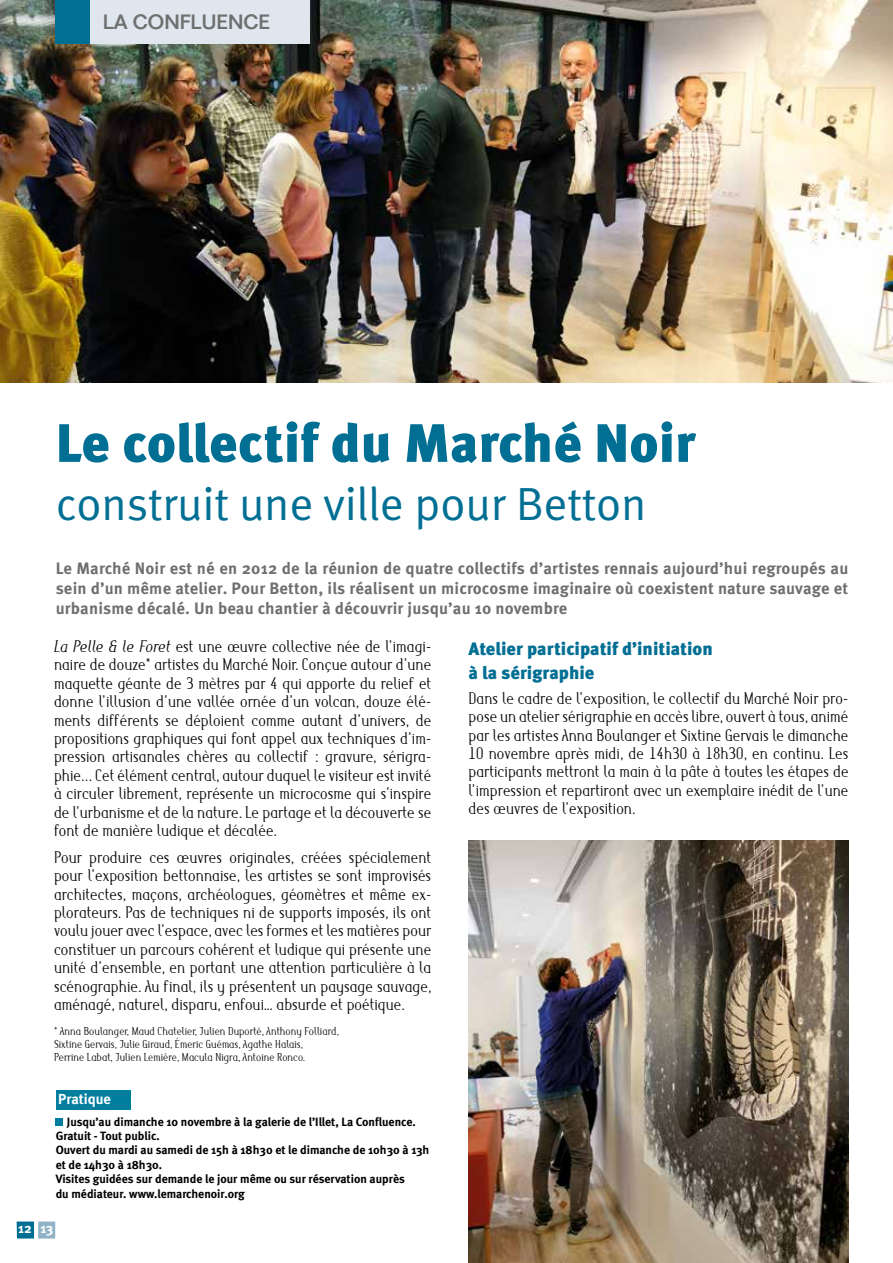
<style>
.page{position:relative;width:893px;height:1263px;background:#fff}
.page>*{position:absolute;margin:0;border:0;box-sizing:border-box;transform-origin:0 0}
.t1{font:900 54px "Meta Pro";color:#006f93}
.t2{font:46.5px "Meta Normal";color:#006f93}
.t3{font:500 20.25px "Folio Std";color:#6e706f}
.t4{font:900 18px/23.7px "Meta Pro";color:#006f93}
.t5{font:300 17.4px/18.5px "Maverick";letter-spacing:.01em;color:#000;text-align:justify;scale:.88 1}
.t6{font:700 16.5px/19.8px "Meta Pro";letter-spacing:.01em;color:#6e706f;text-align:justify}
.t7{font:700 14.55px "Meta";color:#fff}
.t8{font:700 13.8px "Meta";color:#fff}
.t9{font:700 12px/14.4px "Meta";color:#000}
.t10{font:300 11.85px/12.6px "Maverick";letter-spacing:.01em;color:#000;scale:.88 1}
.s1{font-style:italic}
</style>
<div class="page">
<img style="left:468px;top:840px;width:380px;height:423px">
<img style="left:0;top:0;width:893px;height:382px">
<div style="left:17px;top:1221px;width:17px;height:17px;background:#006f93"></div>
<div style="left:38px;top:1221px;width:17px;height:17px;background:#90b3c7"></div>
<div style="left:88px;top:0;width:222px;height:43px;background:#e0e6ee"></div>
<div style="left:56px;top:0;width:34px;height:43px;background:#006f93"></div>
<div style="left:56px;top:1090px;width:75px;height:19px;background:#007e9d"></div>
<div style="left:56px;top:1118px;width:7px;height:7px;background:#007e9d"></div>
<p class="t3" style="left:103px;top:9px;width:169px">LA CONFLUENCE</p>
<h1 class="t1" style="left:56px;top:409px;width:642px">Le collectif du Marché Noir</h1>
<h2 class="t2" style="left:56px;top:477px;width:592px">construit une ville pour Betton</h2>
<p class="t6" style="left:56px;top:559px;width:794px">Le Marché Noir est né en 2012 de la réunion de quatre collectifs d’artistes rennais aujourd’hui regroupés au sein d’un même atelier. Pour Betton, ils réalisent un microcosme imaginaire où coexistent nature sauvage et urbanisme décalé. Un beau chantier à découvrir jusqu’au 10 novembre</p>
<p class="t5" style="left:54px;top:637px;width:430px"><span class="s1">La Pelle &amp; le Foret</span> est une œuvre collective née de l’imagi&shy;naire de douze* artistes du Marché Noir. Conçue autour d’une maquette géante de 3 mètres par 4 qui apporte du relief et donne l’illusion d’une vallée ornée d’un volcan, douze élé&shy;ments différents se déploient comme autant d’univers, de propositions graphiques qui font appel aux techniques d’im&shy;pression artisanales chères au collectif : gravure, sérigra&shy;phie... Cet élément central, autour duquel le visiteur est invité à circuler librement, représente un microcosme qui s’inspire de l’urbanisme et de la nature. Le partage et la découverte se font de manière ludique et décalée.</p>
<p class="t5" style="left:54px;top:848px;width:431px">Pour produire ces œuvres originales, créées spécialement pour l’exposition bettonnaise, les artistes se sont improvisés architectes, maçons, archéologues, géomètres et même ex&shy;plorateurs. Pas de techniques ni de supports imposés, ils ont voulu jouer avec l’espace, avec les formes et les matières pour constituer un parcours cohérent et ludique qui présente une unité d’ensemble, en portant une attention particulière à la scénographie. Au final, ils y présentent un paysage sauvage, aménagé, naturel, disparu, enfoui… absurde et poétique.</p>
<p class="t10" style="left:54px;top:1025px;width:326px">* Anna Boulanger, Maud Chatelier, Julien Duporté, Anthony Folliard,<br>Sixtine Gervais, Julie Giraud, Émeric Guémas, Agathe Halais,<br>Perrine Labat, Julien Lemière, Macula Nigra, Antoine Ronco.</p>
<p class="t7" style="left:58px;top:1090px;width:54px">Pratique</p>
<p class="t9" style="left:56px;top:1114px;width:375px;text-indent:11px">Jusqu’au dimanche 10 novembre à la galerie de l’Illet, La Confluence.<br>Gratuit - Tout public.<br>Ouvert du mardi au samedi de 15h à 18h30 et le dimanche de 10h30 à 13h et de 14h30 à 18h30.<br>Visites guidées sur demande le jour même ou sur réservation auprès<br>du médiateur. www.lemarchenoir.org</p>
<p class="t8" style="left:18px;top:1220px;width:36px">12 13</p>
<p class="t4" style="left:468px;top:638px;width:246px">Atelier participatif d’initiation à la sérigraphie</p>
<p class="t5" style="left:468px;top:689px;width:433px">Dans le cadre de l’exposition, le collectif du Marché Noir pro&shy;pose un atelier sérigraphie en accès libre, ouvert à tous, animé par les artistes Anna Boulanger et Sixtine Gervais le dimanche 10 novembre après midi, de 14h30 à 18h30, en continu. Les participants mettront la main à la pâte à toutes les étapes de l’impression et repartiront avec un exemplaire inédit de l’une des œuvres de l’exposition.</p>
</div>
